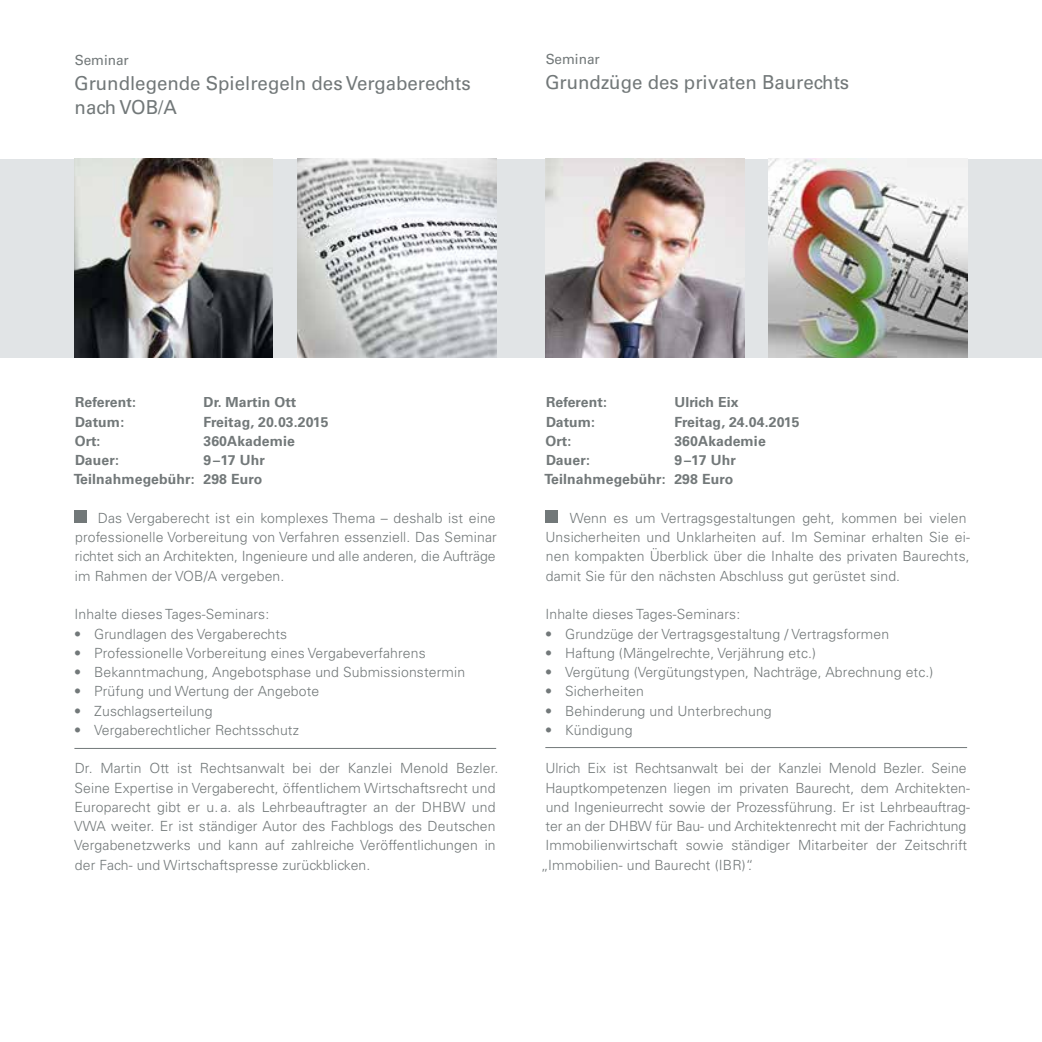
<style>
.page{position:relative;width:1042px;height:1042px;background:#fff}
.page>*{position:absolute;margin:0;border:0;box-sizing:border-box;transform-origin:0 0}
.t1{font:19.25px/24.5px "Univers";color:#727879}
.t2{font:300 14px/19.2px "Univers";letter-spacing:.01em;color:#727879}
.t3{font:700 14px/19.2px "Univers";letter-spacing:.01em;color:#727879;text-align:right}
.t4{font:14px "Univers";color:#727879}
</style>
<div class="page">
<div style="left:0;top:159px;width:1042px;height:198px;background:#e1e4e6"></div>
<div style="left:74px;top:510px;width:13px;height:13px;background:#727879"></div>
<div style="left:545px;top:510px;width:13px;height:13px;background:#727879"></div>
<img style="left:74px;top:159px;width:199px;height:198px">
<img style="left:546px;top:159px;width:198px;height:198px">
<img style="left:298px;top:159px;width:198px;height:198px">
<img style="left:768px;top:159px;width:199px;height:198px">
<hr style="left:74px;top:748px;width:422px;height:1px;background:#727879">
<hr style="left:545px;top:747px;width:422px;height:1px;background:#727879">
<p class="t4" style="left:75px;top:52px;width:56px">Seminar</p>
<h1 class="t1" style="left:74px;top:71px;width:398px">Grundlegende Spielregeln des Vergaberechts nach VOB/A</h1>
<p class="t4" style="left:546px;top:51px;width:56px">Seminar</p>
<h1 class="t1" style="left:545px;top:70px;width:306px">Grundzüge des privaten Baurechts</h1>
<p class="t3" style="left:75px;top:393px;width:62px">Referent:</p>
<p class="t3" style="left:203px;top:393px;width:94px">Dr. Martin Ott</p>
<p class="t3" style="left:75px;top:412px;width:51px">Datum:</p>
<p class="t3" style="left:203px;top:412px;width:127px">Freitag, 20.03.2015</p>
<p class="t3" style="left:75px;top:431px;width:27px">Ort:</p>
<p class="t3" style="left:203px;top:431px;width:93px">360Akademie</p>
<p class="t3" style="left:75px;top:451px;width:45px">Dauer:</p>
<p class="t3" style="left:74px;top:451px;width:193px">9 –17 Uhr<br>Teilnahmegebühr: 298 Euro</p>
<p class="t2" style="left:75px;top:508px;width:423px;text-align:justify;text-indent:23px">Das Vergaberecht ist ein komplexes Thema – deshalb ist eine professionelle Vorbereitung von Verfahren essenziell. Das Seminar richtet sich an Architekten, Ingenieure und alle anderen, die Aufträge im Rahmen der VOB/A vergeben.</p>
<p class="t2" style="left:74px;top:605px;width:196px">Inhalte dieses Tages-Seminars:</p>
<p class="t2" style="left:74px;top:624px;width:214px">• Grundlagen des Vergaberechts</p>
<p class="t2" style="left:74px;top:643px;width:353px">• Professionelle Vorbereitung eines Vergabeverfahrens</p>
<p class="t2" style="left:74px;top:662px;width:392px">• Bekanntmachung, Angebotsphase und Submissionstermin</p>
<p class="t2" style="left:74px;top:682px;width:247px">• Prüfung und Wertung der Angebote</p>
<p class="t2" style="left:74px;top:701px;width:140px">• Zuschlagserteilung</p>
<p class="t2" style="left:74px;top:720px;width:226px">• Vergaberechtlicher Rechtsschutz</p>
<p class="t2" style="left:74px;top:759px;width:426px">Dr. Martin Ott ist Rechtsanwalt bei der Kanzlei Menold Bezler.<br>Seine Expertise in Vergaberecht, öffentlichem Wirtschaftsrecht und Europarecht gibt er u. a. als Lehrbeauftragter an der DHBW und VWA weiter. Er ist ständiger Autor des Fachblogs des Deutschen Vergabenetzwerks und kann auf zahlreiche Veröffentlichungen in der Fach- und Wirtschaftspresse zurückblicken.</p>
<p class="t3" style="left:546px;top:393px;width:62px">Referent:</p>
<p class="t3" style="left:674px;top:393px;width:66px">Ulrich Eix</p>
<p class="t3" style="left:546px;top:412px;width:51px">Datum:</p>
<p class="t3" style="left:674px;top:412px;width:127px">Freitag, 24.04.2015</p>
<p class="t3" style="left:545px;top:431px;width:27px">Ort:</p>
<p class="t3" style="left:674px;top:431px;width:93px">360Akademie</p>
<p class="t3" style="left:546px;top:451px;width:45px">Dauer:</p>
<p class="t3" style="left:544px;top:451px;width:193px">9 –17 Uhr<br>Teilnahmegebühr: 298 Euro</p>
<p class="t2" style="left:545px;top:508px;width:426px;text-indent:24px">Wenn es um Vertragsgestaltungen geht, kommen bei vielen Unsicherheiten und Unklarheiten auf. Im Seminar erhalten Sie ei&shy;nen kompakten Überblick über die Inhalte des privaten Baurechts, damit Sie für den nächsten Abschluss gut gerüstet sind.</p>
<p class="t2" style="left:545px;top:605px;width:196px">Inhalte dieses Tages-Seminars:</p>
<p class="t2" style="left:545px;top:624px;width:345px">• Grundzüge der Vertragsgestaltung / Vertragsformen</p>
<p class="t2" style="left:545px;top:643px;width:272px">• Haftung (Mängelrechte, Verjährung etc.)</p>
<p class="t2" style="left:545px;top:662px;width:390px">• Vergütung (Vergütungstypen, Nachträge, Abrechnung etc.)</p>
<p class="t2" style="left:545px;top:682px;width:100px">• Sicherheiten</p>
<p class="t2" style="left:545px;top:701px;width:228px">• Behinderung und Unterbrechung</p>
<p class="t2" style="left:545px;top:720px;width:89px">• Kündigung</p>
<p class="t2" style="left:545px;top:759px;width:423px">Ulrich Eix ist Rechtsanwalt bei der Kanzlei Menold Bezler. Seine</p>
<p class="t2" style="left:545px;top:778px;width:426px">Hauptkompetenzen liegen im privaten Baurecht, dem Architekten-</p>
<p class="t2" style="left:546px;top:797px;width:425px">und Ingenieurrecht sowie der Prozessführung. Er ist Lehrbeauftrag-</p>
<p class="t2" style="left:545px;top:816px;width:422px">ter an der DHBW für Bau- und Architektenrecht mit der Fachrichtung</p>
<p class="t2" style="left:545px;top:836px;width:423px">Immobilienwirtschaft sowie ständiger Mitarbeiter der Zeitschrift</p>
<p class="t2" style="left:540px;top:855px;width:215px">„Immobilien- und Baurecht (IBR)“.</p>
</div>
